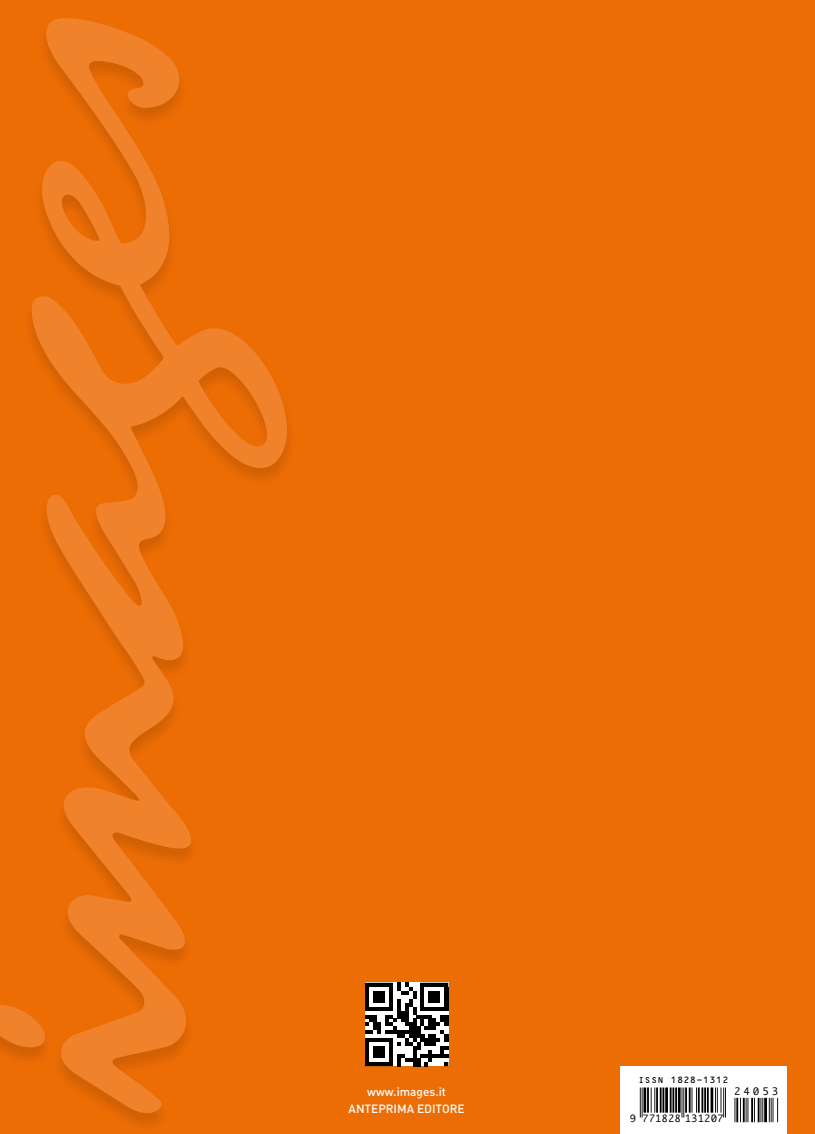
<style>
.page{position:relative;width:815px;height:1134px;background:#ed6d05}
.page>*{position:absolute;margin:0;border:0;box-sizing:border-box;transform-origin:0 0}
.t1{font:11.88px/16.2px "DIN Medium Alternate";color:#fff;text-align:center}
.t2{font:9.88px "Monaco";letter-spacing:.35em;color:#000}
.t3{font:9.75px "Monaco";letter-spacing:.065em;color:#000}
.t4{font:8.75px "OCRB";letter-spacing:.02em;color:#000}
</style>
<div class="page">
<svg style="left:27px;top:18px;width:262px;height:1095px"></svg>
<svg style="left:0;top:1003px;width:48px;height:46px"></svg>
<div style="left:620px;top:1066px;width:167px;height:68px;background:#fff"></div>
<svg style="left:365px;top:983px;width:84px;height:84px;background:#777675"></svg>
<svg style="left:639px;top:1087px;width:85px;height:31px"></svg>
<hr style="left:723px;top:1087px;width:1px;height:30px;background:#000">
<svg style="left:715px;top:1087px;width:6px;height:26px"></svg>
<hr style="left:711px;top:1087px;width:2px;height:26px;background:#000">
<hr style="left:707px;top:1087px;width:2px;height:26px;background:#000">
<hr style="left:704px;top:1087px;width:2px;height:26px;background:#000">
<hr style="left:701px;top:1087px;width:2px;height:26px;background:#000">
<hr style="left:698px;top:1087px;width:2px;height:26px;background:#000">
<svg style="left:691px;top:1087px;width:6px;height:26px"></svg>
<hr style="left:689px;top:1087px;width:2px;height:26px;background:#000">
<hr style="left:685px;top:1087px;width:2px;height:26px;background:#000">
<hr style="left:683px;top:1087px;width:1px;height:30px;background:#000">
<hr style="left:682px;top:1087px;width:1px;height:30px;background:#000">
<hr style="left:678px;top:1087px;width:3px;height:26px;background:#000">
<hr style="left:675px;top:1087px;width:2px;height:26px;background:#000">
<hr style="left:672px;top:1087px;width:2px;height:26px;background:#000">
<hr style="left:670px;top:1087px;width:2px;height:26px;background:#000">
<hr style="left:665px;top:1087px;width:3px;height:26px;background:#000">
<hr style="left:662px;top:1087px;width:2px;height:26px;background:#000">
<hr style="left:660px;top:1087px;width:2px;height:26px;background:#000">
<hr style="left:656px;top:1087px;width:2px;height:26px;background:#000">
<svg style="left:651px;top:1087px;width:4px;height:26px"></svg>
<hr style="left:647px;top:1087px;width:2px;height:26px;background:#000">
<hr style="left:643px;top:1087px;width:3px;height:26px;background:#000">
<hr style="left:642px;top:1087px;width:1px;height:30px;background:#000">
<hr style="left:640px;top:1087px;width:1px;height:30px;background:#000">
<div style="left:724px;top:1084px;width:64px;height:38px;background:#fff"></div>
<svg style="left:769px;top:1098px;width:9px;height:24px"></svg>
<hr style="left:764px;top:1098px;width:3px;height:24px;background:#000">
<svg style="left:754px;top:1098px;width:9px;height:24px"></svg>
<hr style="left:751px;top:1098px;width:2px;height:24px;background:#000">
<svg style="left:734px;top:1098px;width:14px;height:24px"></svg>
<p class="t1" style="left:349px;top:1084px;width:118px">www.images.it<br>ANTEPRIMA EDITORE</p>
<p class="t4" style="left:638px;top:1075px;width:92px">ISSN 1828-1312</p>
<p class="t3" style="left:630px;top:1112px;width:95px">9 771828 131207</p>
<p class="t2" style="left:734px;top:1085px;width:45px">24053</p>
</div>
